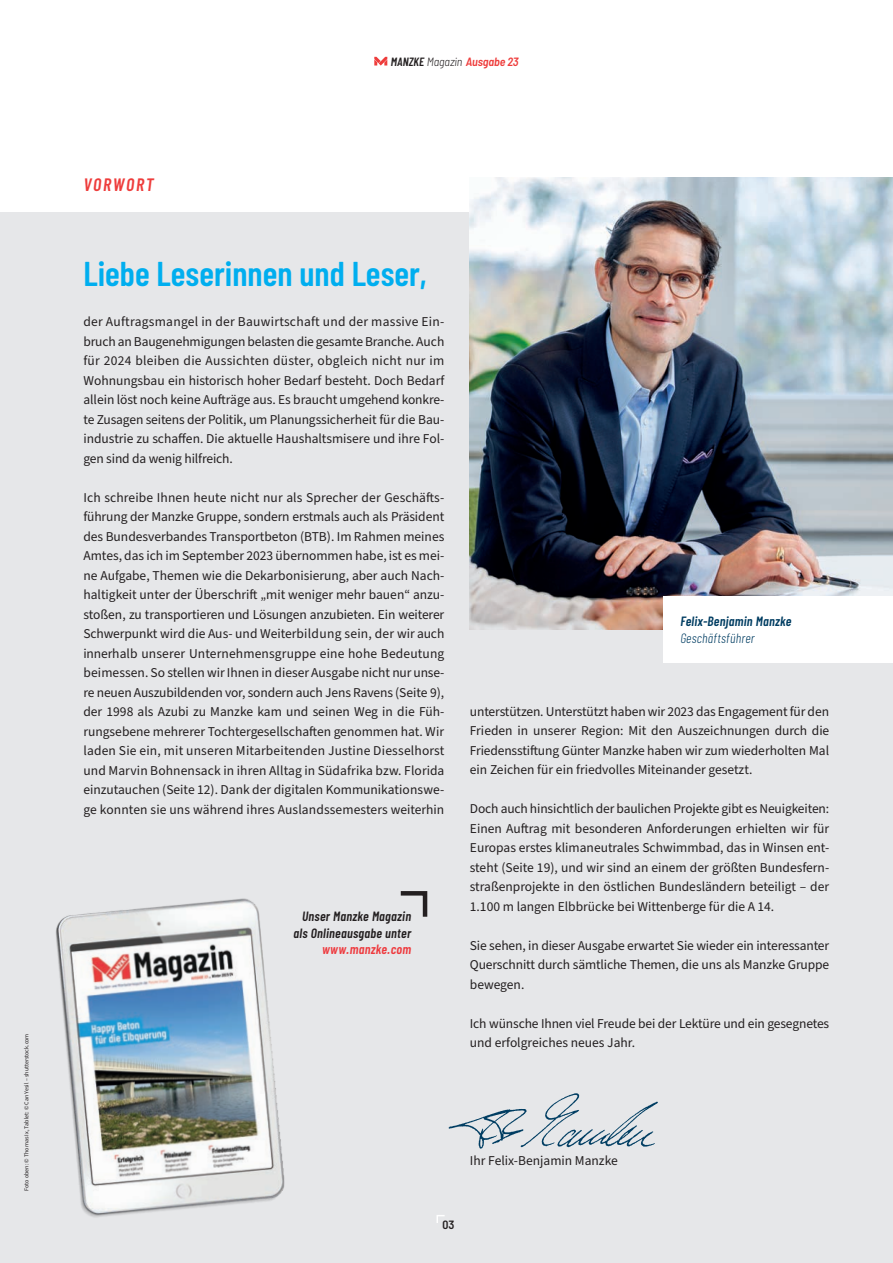
<style>
.page{position:relative;width:893px;height:1263px;background:#fff}
.page>*{position:absolute;margin:0;border:0;box-sizing:border-box;transform-origin:0 0}
.t1{font:600 34.5px "Barlow Condensed";color:#00aeef}
.t2{font:italic 600 18px "Barlow Condensed";letter-spacing:.1em;color:#ee3d3c}
.t3{font:13.5px/19.5px "Source Sans Pro";color:#231f20;text-align:justify}
.t4{font:italic 600 13.5px "Barlow Condensed";letter-spacing:.02em;color:#231f20}
.t5{font:italic 600 13.5px "Barlow Condensed";letter-spacing:.02em;color:#003d62}
.t6{font:italic 300 13.5px "Barlow Condensed";letter-spacing:.02em;color:#003d62}
.t7{font:italic 600 13.5px "Barlow Condensed";letter-spacing:.02em;color:#ee3a3e}
.t8{font:italic 600 semi-condensed 12px "Barlow";letter-spacing:-.01em;color:#ee3d3c}
.t9{font:600 semi-condensed 12px "Barlow";color:#231f20}
.t10{font:6px "Source Sans Pro";color:#231f20}
.s1{font-family:"Barlow Condensed";font-stretch:normal;color:#231f20}
.s2{font-weight:300;color:#231f20}
</style>
<div class="page">
<div style="left:0;top:213px;width:893px;height:1050px;background:#e6e7e9"></div>
<svg style="left:436px;top:1215px;width:9px;height:8px"></svg>
<img style="left:56px;top:898px;width:229px;height:319px">
<svg style="left:400px;top:891px;width:28px;height:26px"></svg>
<svg style="left:374px;top:57px;width:13px;height:9px"></svg>
<img style="left:448px;top:1093px;width:210px;height:56px">
<img style="left:470px;top:178px;width:423px;height:451px">
<div style="left:663px;top:596px;width:230px;height:66px;background:#fff"></div>
<p class="t10" style="left:22px;top:1191px;width:159px;rotate:-90deg">Foto oben: © Thomas Ix, Tablet: © Can Yesil – shutterstock.com</p>
<p class="t2" style="left:83px;top:173px;width:72px">VORWORT</p>
<p class="t8" style="left:391px;top:54px;width:129px"><span class="s1">MANZKE</span> <span class="s2">Magazin</span> Ausgabe 23</p>
<p class="t1" style="left:83px;top:252px;width:345px">Liebe Leserinnen und Leser,</p>
<p class="t3" style="left:83px;top:312px;width:362px">der Auftragsmangel in der Bauwirtschaft und der massive Ein&shy;bruch an Baugenehmigungen belasten die gesamte Branche. Auch für 2024 bleiben die Aussichten düster, obgleich nicht nur im Wohnungsbau ein historisch hoher Bedarf besteht. Doch Bedarf allein löst noch keine Aufträge aus. Es braucht umgehend konkre&shy;te Zusagen seitens der Politik, um Planungssicherheit für die Bau&shy;industrie zu schaffen. Die aktuelle Haushaltsmisere und ihre Fol&shy;gen sind da wenig hilfreich.</p>
<p class="t3" style="left:83px;top:488px;width:362px">Ich schreibe Ihnen heute nicht nur als Sprecher der Geschäfts&shy;führung der Manzke Gruppe, sondern erstmals auch als Präsident des Bundesverbandes Transportbeton (BTB). Im Rahmen meines Amtes, das ich im September 2023 übernommen habe, ist es mei&shy;ne Aufgabe, Themen wie die Dekarbonisierung, aber auch Nach&shy;haltigkeit unter der Überschrift „mit weniger mehr bauen“ anzu&shy;stoßen, zu transportieren und Lösungen anzubieten. Ein weiterer Schwerpunkt wird die Aus- und Weiterbildung sein, der wir auch innerhalb unserer Unternehmensgruppe eine hohe Bedeutung beimessen. So stellen wir Ihnen in dieser Ausgabe nicht nur unse&shy;re neuen Auszubildenden vor, sondern auch Jens Ravens (Seite 9), der 1998 als Azubi zu Manzke kam und seinen Weg in die Füh&shy;rungsebene mehrerer Tochtergesellschaften genommen hat. Wir laden Sie ein, mit unseren Mitarbeitenden Justine Diesselhorst und Marvin Bohnensack in ihren Alltag in Südafrika bzw. Florida einzutauchen (Seite 12). Dank der digitalen Kommunikationswe&shy;ge konnten sie uns während ihres Auslandssemesters weiterhin</p>
<p class="t4" style="left:302px;top:908px;width:111px">Unser Manzke Magazin</p>
<p class="t4" style="left:294px;top:924px;width:119px">als Onlineausgabe unter</p>
<p class="t7" style="left:322px;top:941px;width:91px">www.manzke.com</p>
<p class="t5" style="left:680px;top:613px;width:113px">Felix-Benjamin Manzke</p>
<p class="t6" style="left:680px;top:629px;width:76px">Geschäftsführer</p>
<p class="t3" style="left:470px;top:702px;width:361px">unterstützen. Unterstützt haben wir 2023 das Engagement für den Frieden in unserer Region: Mit den Auszeichnungen durch die Friedensstiftung Günter Manzke haben wir zum wiederholten Mal ein Zeichen für ein friedvolles Miteinander gesetzt.</p>
<p class="t3" style="left:470px;top:800px;width:361px">Doch auch hinsichtlich der baulichen Projekte gibt es Neuigkeiten:<br>Einen Auftrag mit besonderen Anforderungen erhielten wir für Europas erstes klimaneutrales Schwimmbad, das in Winsen ent&shy;steht (Seite 19), und wir sind an einem der größten Bundesfern&shy;straßenprojekte in den östlichen Bundesländern beteiligt – der 1.100 m langen Elbbrücke bei Wittenberge für die A 14.</p>
<p class="t3" style="left:470px;top:936px;width:361px">Sie sehen, in dieser Ausgabe erwartet Sie wieder ein interessanter Querschnitt durch sämtliche Themen, die uns als Manzke Gruppe bewegen.</p>
<p class="t3" style="left:470px;top:1014px;width:361px">Ich wünsche Ihnen viel Freude bei der Lektüre und ein gesegnetes und erfolgreiches neues Jahr.</p>
<p class="t3" style="left:470px;top:1151px;width:149px">Ihr Felix-Benjamin Manzke</p>
<p class="t9" style="left:443px;top:1217px;width:13px">03</p>
</div>
